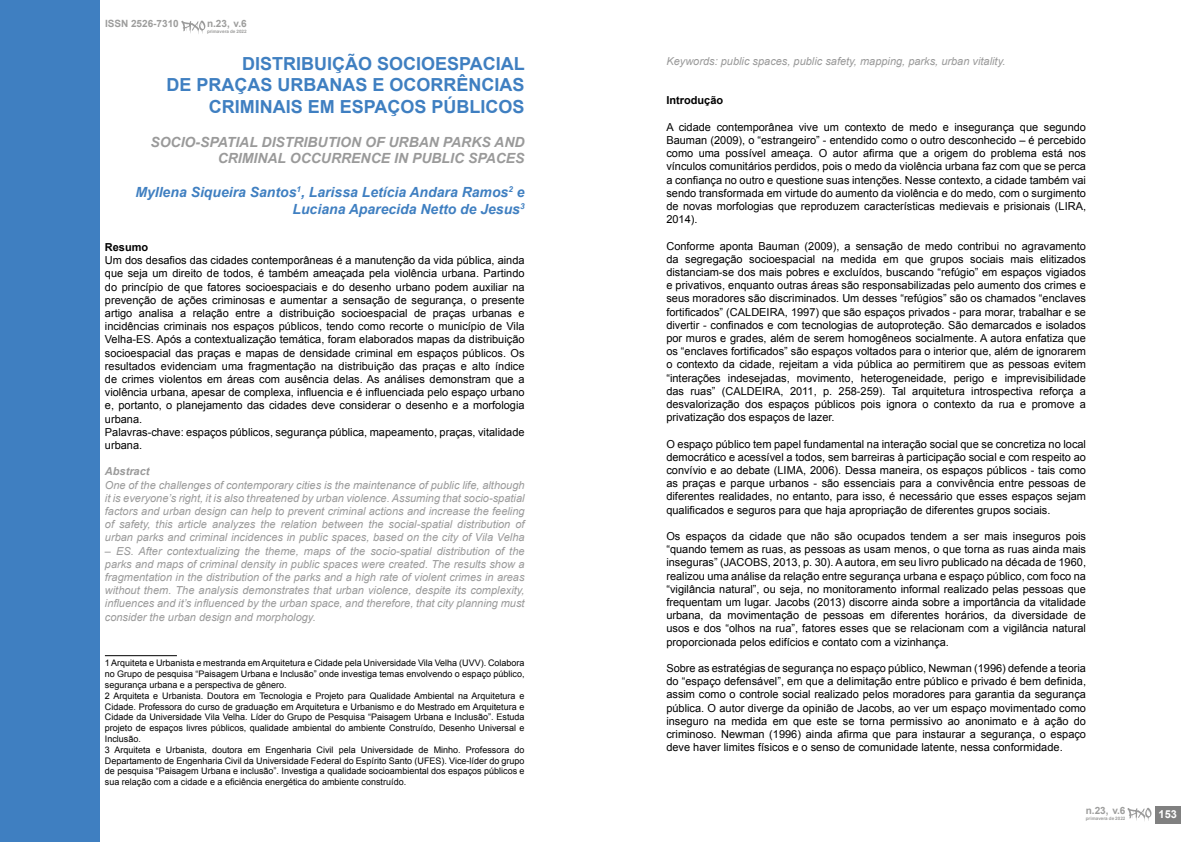
<style>
.page{position:relative;width:1191px;height:842px;background:#fff}
.page>*{position:absolute;margin:0;border:0;box-sizing:border-box;transform-origin:0 0}
.t1{font:700 18px/21.6px "Arial";color:#3f7fc1;text-align:right}
.t2{font:italic 700 14px/16.8px "Arial";color:#3f7fc1;text-align:right}
.t3{font:italic 700 14px/16.8px "Arial";color:#9a9a9a;text-align:right}
.t4{font:11px/13.2px "Arial";color:#000;text-align:justify}
.t5{font:italic 11px/13.2px "Arial";color:#9a9a9a;text-align:justify}
.t6{font:700 11px "Arial";color:#000}
.t7{font:italic 700 11px "Arial";color:#9a9a9a}
.t8{font:700 11px "Arial";color:#fff}
.t9{font:700 10px "Arial";color:#9d9d9c}
.t10{font:9px/10.8px "Arial";color:#000}
.t11{font:700 4.6px "Arial";color:#9d9d9c}
</style>
<div class="page">
<hr style="left:105px;top:655px;width:72px;height:1px;background:#000">
<div style="left:0;top:0;width:99px;height:842px;background:#3f7fc1"></div>
<svg style="left:181px;top:21px;width:24px;height:13px"></svg>
<div style="left:1155px;top:806px;width:25px;height:17px;background:#808080"></div>
<svg style="left:1127px;top:808px;width:24px;height:13px"></svg>
<p class="t9" style="left:105px;top:17px;width:75px">ISSN 2526-7310</p>
<p class="t9" style="left:207px;top:17px;width:41px">n.23, v.6</p>
<p class="t11" style="left:207px;top:28px;width:41px">primavera de 2022</p>
<h1 class="t1" style="left:166px;top:53px;width:360px">DISTRIBUIÇÃO SOCIOESPACIAL<br>DE PRAÇAS URBANAS E OCORRÊNCIAS<br>CRIMINAIS EM ESPAÇOS PÚBLICOS</h1>
<p class="t3" style="left:150px;top:134px;width:376px">SOCIO-SPATIAL DISTRIBUTION OF URBAN PARKS AND<br>CRIMINAL OCCURRENCE IN PUBLIC SPACES</p>
<p class="t2" style="left:135px;top:184px;width:391px">Myllena Siqueira Santos<sup>1</sup>, Larissa Letícia Andara Ramos<sup>2</sup> e<br>Luciana Aparecida Netto de Jesus<sup>3</sup></p>
<p class="t6" style="left:105px;top:240px;width:45px">Resumo</p>
<p class="t4" style="left:105px;top:254px;width:421px;text-align:left">Um dos desafios das cidades contemporâneas é a manutenção da vida pública, ainda que seja um direito de todos, é também ameaçada pela violência urbana. Partindo do princípio de que fatores socioespaciais e do desenho urbano podem auxiliar na prevenção de ações criminosas e aumentar a sensação de segurança, o presente artigo analisa a relação entre a distribuição socioespacial de praças urbanas e incidências criminais nos espaços públicos, tendo como recorte o município de Vila Velha-ES. Após a contextualização temática, foram elaborados mapas da distribuição socioespacial das praças e mapas de densidade criminal em espaços públicos. Os resultados evidenciam uma fragmentação na distribuição das praças e alto índice de crimes violentos em áreas com ausência delas. As análises demonstram que a violência urbana, apesar de complexa, influencia e é influenciada pelo espaço urbano e, portanto, o planejamento das cidades deve considerar o desenho e a morfologia urbana.<br>Palavras-chave: espaços públicos, segurança pública, mapeamento, praças, vitalidade urbana.</p>
<p class="t7" style="left:105px;top:464px;width:46px">Abstract</p>
<p class="t5" style="left:105px;top:478px;width:421px">One of the challenges of contemporary cities is the maintenance of public life, although it is everyone’s right, it is also threatened by urban violence. Assuming that socio-spatial factors and urban design can help to prevent criminal actions and increase the feeling of safety, this article analyzes the relation between the social-spatial distribution of urban parks and criminal incidences in public spaces, based on the city of Vila Velha</p>
<p class="t5" style="left:105px;top:544px;width:421px">– ES. After contextualizing the theme, maps of the socio-spatial distribution of the parks and maps of criminal density in public spaces were created. The results show a fragmentation in the distribution of the parks and a high rate of violent crimes in areas without them. The analysis demonstrates that urban violence, despite its complexity, influences and it’s influenced by the urban space, and therefore, that city planning must consider the urban design and morphology.</p>
<p class="t10" style="left:105px;top:658px;width:421px">1 Arquiteta e Urbanista e mestranda em Arquitetura e Cidade pela Universidade Vila Velha (UVV). Colabora no Grupo de pesquisa “Paisagem Urbana e Inclusão” onde investiga temas envolvendo o espaço público, segurança urbana e a perspectiva de gênero.<br>2 Arquiteta e Urbanista. Doutora em Tecnologia e Projeto para Qualidade Ambiental na Arquitetura e Cidade. Professora do curso de graduação em Arquitetura e Urbanismo e do Mestrado em Arquitetura e Cidade da Universidade Vila Velha. Líder do Grupo de Pesquisa “Paisagem Urbana e Inclusão”. Estuda projeto de espaços livres públicos, qualidade ambiental do ambiente Construído, Desenho Universal e Inclusão.<br>3 Arquiteta e Urbanista, doutora em Engenharia Civil pela Universidade de Minho. Professora do Departamento de Engenharia Civil da Universidade Federal do Espírito Santo (UFES). Vice-líder do grupo de pesquisa “Paisagem Urbana e inclusão”. Investiga a qualidade socioambiental dos espaços públicos e sua relação com a cidade e a eficiência energética do ambiente construído.</p>
<p class="t5" style="left:666px;top:54px;width:340px">Keywords: public spaces, public safety, mapping, parks, urban vitality.</p>
<p class="t6" style="left:666px;top:93px;width:58px">Introdução</p>
<p class="t4" style="left:666px;top:120px;width:421px">A cidade contemporânea vive um contexto de medo e insegurança que segundo Bauman (2009), o “estrangeiro” - entendido como o outro desconhecido – é percebido como uma possível ameaça. O autor afirma que a origem do problema está nos vínculos comunitários perdidos, pois o medo da violência urbana faz com que se perca a confiança no outro e questione suas intenções. Nesse contexto, a cidade também vai sendo transformada em virtude do aumento da violência e do medo, com o surgimento de novas morfologias que reproduzem características medievais e prisionais (LIRA, 2014).</p>
<p class="t4" style="left:666px;top:239px;width:421px">Conforme aponta Bauman (2009), a sensação de medo contribui no agravamento da segregação socioespacial na medida em que grupos sociais mais elitizados distanciam-se dos mais pobres e excluídos, buscando “refúgio” em espaços vigiados e privativos, enquanto outras áreas são responsabilizadas pelo aumento dos crimes e seus moradores são discriminados. Um desses “refúgios” são os chamados “enclaves fortificados” (CALDEIRA, 1997) que são espaços privados - para morar, trabalhar e se divertir - confinados e com tecnologias de autoproteção. São demarcados e isolados por muros e grades, além de serem homogêneos socialmente. A autora enfatiza que os “enclaves fortificados” são espaços voltados para o interior que, além de ignorarem o contexto da cidade, rejeitam a vida pública ao permitirem que as pessoas evitem “interações indesejadas, movimento, heterogeneidade, perigo e imprevisibilidade das ruas” (CALDEIRA, 2011, p. 258-259). Tal arquitetura introspectiva reforça a desvalorização dos espaços públicos pois ignora o contexto da rua e promove a privatização dos espaços de lazer.</p>
<p class="t4" style="left:666px;top:437px;width:421px">O espaço público tem papel fundamental na interação social que se concretiza no local democrático e acessível a todos, sem barreiras à participação social e com respeito ao convívio e ao debate (LIMA, 2006). Dessa maneira, os espaços públicos - tais como as praças e parque urbanos - são essenciais para a convivência entre pessoas de diferentes realidades, no entanto, para isso, é necessário que esses espaços sejam qualificados e seguros para que haja apropriação de diferentes grupos sociais.</p>
<p class="t4" style="left:666px;top:530px;width:421px">Os espaços da cidade que não são ocupados tendem a ser mais inseguros pois “quando temem as ruas, as pessoas as usam menos, o que torna as ruas ainda mais inseguras” (JACOBS, 2013, p. 30). A autora, em seu livro publicado na década de 1960, realizou uma análise da relação entre segurança urbana e espaço público, com foco na “vigilância natural”, ou seja, no monitoramento informal realizado pelas pessoas que frequentam um lugar. Jacobs (2013) discorre ainda sobre a importância da vitalidade urbana, da movimentação de pessoas em diferentes horários, da diversidade de usos e dos “olhos na rua”, fatores esses que se relacionam com a vigilância natural proporcionada pelos edifícios e contato com a vizinhança.</p>
<p class="t4" style="left:666px;top:662px;width:421px">Sobre as estratégias de segurança no espaço público, Newman (1996) defende a teoria do “espaço defensável”, em que a delimitação entre público e privado é bem definida, assim como o controle social realizado pelos moradores para garantia da segurança pública. O autor diverge da opinião de Jacobs, ao ver um espaço movimentado como inseguro na medida em que este se torna permissivo ao anonimato e à ação do criminoso. Newman (1996) ainda afirma que para instaurar a segurança, o espaço deve haver limites físicos e o senso de comunidade latente, nessa conformidade.</p>
<p class="t9" style="left:1085px;top:804px;width:41px">n.23, v.6</p>
<p class="t11" style="left:1085px;top:815px;width:41px">primavera de 2022</p>
<p class="t8" style="left:1158px;top:807px;width:20px">153</p>
</div>
